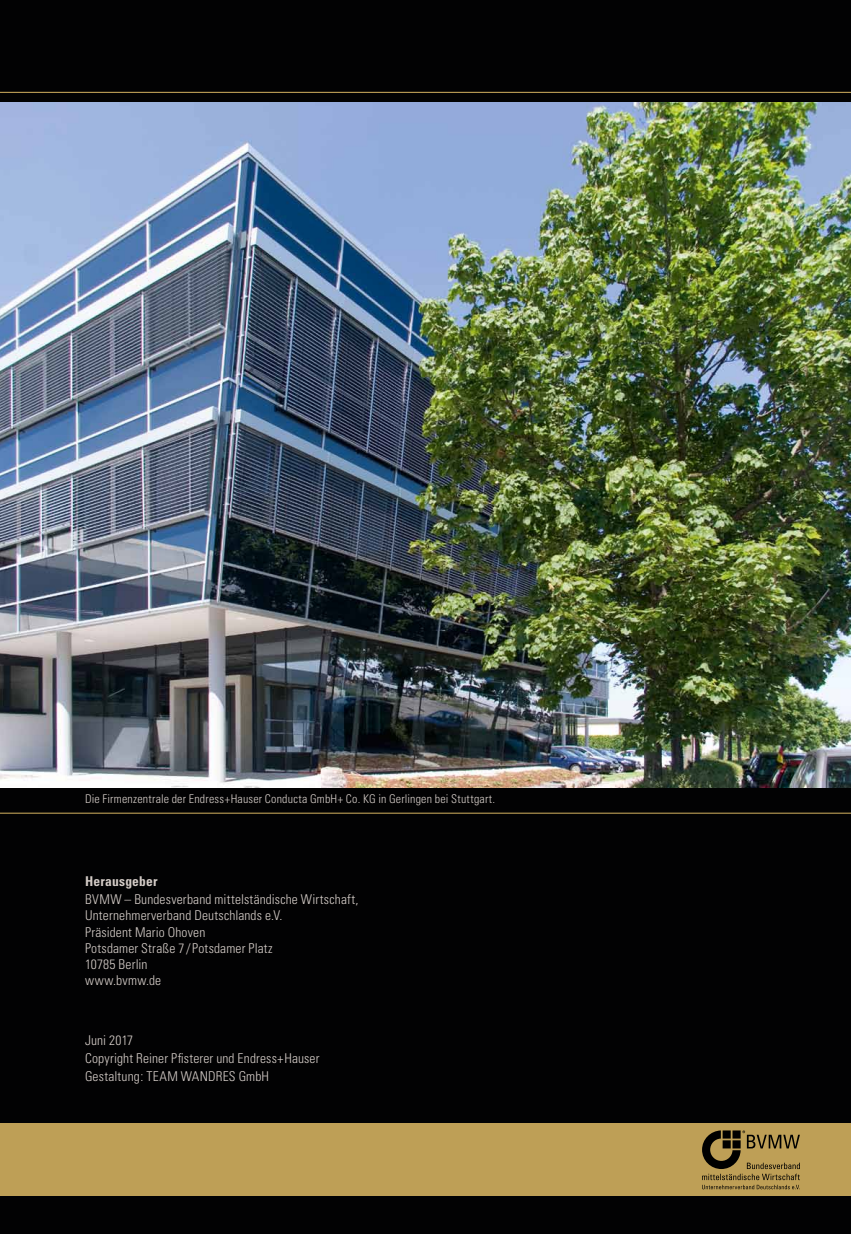
<style>
.page{position:relative;width:851px;height:1234px;background:#fff}
.page>*{position:absolute;margin:0;border:0;box-sizing:border-box;transform-origin:0 0}
.t1{font:300 condensed 13.5px/16.2px "Univers";letter-spacing:.01em;color:#d4ccc7}
.t2{font:700 condensed 13.5px "Univers";letter-spacing:.01em;color:#d4ccc7}
.t3{font:300 condensed 12px "Univers";letter-spacing:.01em;color:#d4ccc7}
</style>
<div class="page">
<div style="left:0;top:0;width:850px;height:1233px;background:#020203"></div>
<hr style="left:0;top:812px;width:850px;height:1px;background:#be9f56">
<hr style="left:0;top:92px;width:850px;height:1px;background:#be9f56">
<div style="left:0;top:1123px;width:850px;height:72px;background:#be9f56"></div>
<img style="left:0;top:102px;width:850px;height:685px">
<svg style="left:702px;top:1130px;width:97px;height:58px"></svg>
<p class="t3" style="left:85px;top:791px;width:411px">Die Firmenzentrale der Endress+Hauser Conducta GmbH+ Co. KG in Gerlingen bei Stuttgart.</p>
<p class="t2" style="left:85px;top:873px;width:74px">Herausgeber</p>
<p class="t1" style="left:85px;top:891px;width:275px">BVMW – Bundesverband mittelständische Wirtschaft,<br>Unternehmerverband Deutschlands e.V.<br>Präsident Mario Ohoven<br>Potsdamer Straße 7 / Potsdamer Platz<br>10785 Berlin<br>www.bvmw.de</p>
<p class="t1" style="left:85px;top:1030px;width:236px;line-height:18px">Juni 2017<br>Copyright Reiner Pfisterer und Endress+Hauser<br>Gestaltung: TEAM</p>
<p class="t1" style="left:181px;top:1067px;width:88px">WANDRES GmbH</p>
</div>
